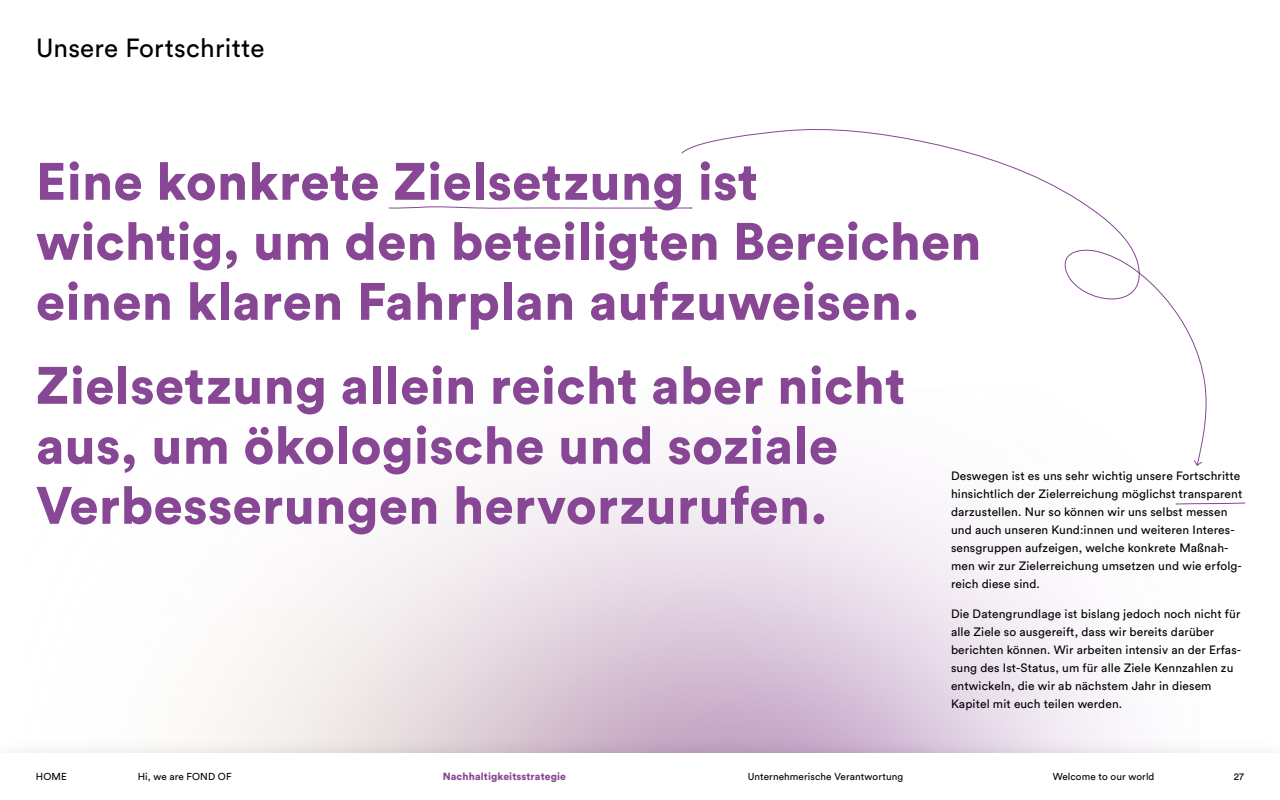
<style>
.page{position:relative;width:1280px;height:800px;background:#fff}
.page>*{position:absolute;margin:0;border:0;box-sizing:border-box;transform-origin:0 0}
.t1{font:900 52px/60px "Circular Pro";letter-spacing:.01em;color:#874794}
.t2{font:26px "Circular Pro";letter-spacing:.01em;color:#000}
.t3{font:12px/18px "Circular Pro";letter-spacing:.01em;color:#000}
.t4{font:900 10.4px "Circular Pro";letter-spacing:.01em;color:#874794}
.t5{font:10px "Circular Pro";letter-spacing:.01em;color:#000}
</style>
<div class="page">
<div style="left:0;top:736px;width:1280px;height:64px;background:#000;opacity:.1"></div>
<div style="left:0;top:753px;width:1280px;height:47px;background:#fff"></div>
<svg style="left:1175px;top:502px;width:71px;height:3px"></svg>
<svg style="left:388px;top:206px;width:293px;height:3px"></svg>
<svg style="left:681px;top:129px;width:526px;height:337px"></svg>
<svg style="left:1193px;top:459px;width:10px;height:7px"></svg>
<h2 class="t2" style="left:36px;top:30px;width:230px">Unsere Fortschritte</h2>
<h1 class="t1" style="left:36px;top:149px;width:947px">Eine konkrete Zielsetzung ist<br>wichtig, um den beteiligten Bereichen einen klaren Fahrplan aufzuweisen.</h1>
<h1 class="t1" style="left:36px;top:353px;width:871px">Zielsetzung allein reicht aber nicht aus, um ökologische und soziale<br>Verbesserungen hervorzurufen.</h1>
<p class="t3" style="left:951px;top:467px;width:293px">Deswegen ist es uns sehr wichtig unsere Fortschritte hinsichtlich der Zielerreichung möglichst transparent darzustellen. Nur so können wir uns selbst messen und auch unseren Kund:innen und weiteren Interes&shy;sensgruppen aufzeigen, welche konkrete Maßnah&shy;men wir zur Zielerreichung umsetzen und wie erfolg&shy;reich diese sind.</p>
<p class="t3" style="left:951px;top:605px;width:292px">Die Datengrundlage ist bislang jedoch noch nicht für alle Ziele so ausgereift, dass wir bereits darüber berichten können. Wir arbeiten intensiv an der Erfas&shy;sung des Ist-Status, um für alle Ziele Kennzahlen zu entwickeln, die wir ab nächstem Jahr in diesem Kapitel mit euch teilen werden.</p>
<p class="t5" style="left:36px;top:770px;width:32px">HOME</p>
<p class="t5" style="left:138px;top:770px;width:95px">Hi, we are FOND OF</p>
<p class="t4" style="left:443px;top:769px;width:125px">Nachhaltigkeitsstrategie</p>
<p class="t5" style="left:748px;top:770px;width:157px">Unternehmerische Verantwortung</p>
<p class="t5" style="left:1053px;top:770px;width:103px">Welcome to our world</p>
<p class="t5" style="left:1234px;top:770px;width:12px">27</p>
</div>
